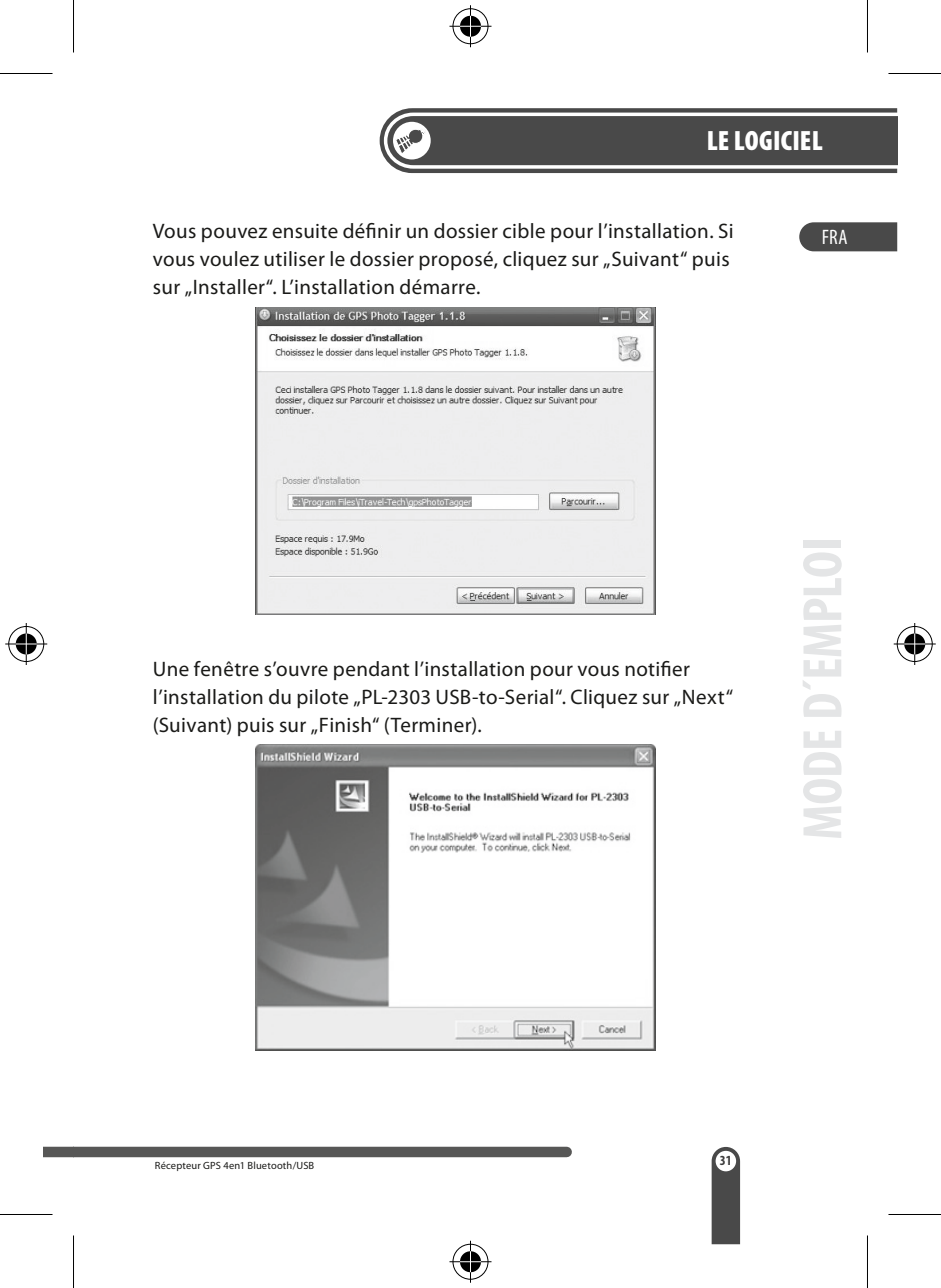
<style>
.page{position:relative;width:941px;height:1288px;background:#fff}
.page>*{position:absolute;margin:0;border:0;box-sizing:border-box;transform-origin:0 0}
.t1{font:700 condensed 56px "Myriad Pro";letter-spacing:-.01em;color:#e4e5e6}
.Überschrift_Ebene_1{font:900 condensed 28px "Myriad Pro";letter-spacing:.005em;color:#fff}
.Fließtext_Ebene_1{font:21px/28px "Myriad Pro";letter-spacing:.015em;color:#1a1a18}
.t2{font:condensed 21px "Myriad Pro";color:#fff}
.t3{font:700 condensed 14px "Myriad Pro";color:#3d3c3c}
.t4{font:10.5px "Myriad Pro";letter-spacing:.015em;color:#1a1a18}
</style>
<div class="page">
<div style="left:44px;top:1147px;width:30px;height:10px;background:#575756"></div>
<div style="left:74px;top:1147px;width:493px;height:10px;background:#575756"></div>
<svg style="left:711px;top:1147px;width:29px;height:97px;background:#676767"></svg>
<svg style="left:380px;top:108px;width:517px;height:65px;background:#646464"></svg>
<svg style="left:799px;top:222px;width:98px;height:29px;background:#515151"></svg>
<img style="left:256px;top:307px;width:399px;height:308px">
<img style="left:256px;top:744px;width:399px;height:306px">
<hr style="left:0;top:73px;width:52px;height:1px;background:#000">
<hr style="left:888px;top:73px;width:53px;height:1px;background:#000">
<hr style="left:0;top:1214px;width:52px;height:1px;background:#000">
<hr style="left:888px;top:1214px;width:53px;height:1px;background:#000">
<hr style="left:73px;top:0;width:1px;height:52px;background:#000">
<hr style="left:73px;top:1235px;width:1px;height:53px;background:#000">
<hr style="left:867px;top:0;width:1px;height:52px;background:#000">
<hr style="left:867px;top:1235px;width:1px;height:53px;background:#000">
<div style="left:451px;top:7px;width:39px;height:39px;border:4px solid #fff;border-radius:50%"></div>
<svg style="left:449px;top:24px;width:42px;height:4px"></svg>
<div style="left:468px;top:5px;width:5px;height:42px;background:#fff"></div>
<div style="left:458px;top:14px;width:25px;height:25px;border:4px solid #fff;border-radius:50%"></div>
<div style="left:452px;top:8px;width:36px;height:36px;border:1px solid #000;border-radius:50%"></div>
<hr style="left:449px;top:26px;width:42px;height:1px;background:#000">
<hr style="left:470px;top:5px;width:1px;height:42px;background:#000">
<svg style="left:460px;top:16px;width:21px;height:21px"></svg>
<div style="left:451px;top:1242px;width:39px;height:39px;border:4px solid #fff;border-radius:50%"></div>
<svg style="left:449px;top:1260px;width:42px;height:4px"></svg>
<div style="left:468px;top:1241px;width:5px;height:42px;background:#fff"></div>
<div style="left:458px;top:1249px;width:25px;height:25px;border:4px solid #fff;border-radius:50%"></div>
<div style="left:452px;top:1244px;width:36px;height:36px;border:1px solid #000;border-radius:50%"></div>
<hr style="left:449px;top:1261px;width:42px;height:1px;background:#000">
<hr style="left:470px;top:1241px;width:1px;height:42px;background:#000">
<svg style="left:460px;top:1251px;width:21px;height:21px"></svg>
<div style="left:7px;top:624px;width:39px;height:40px;border:4px solid #fff;border-radius:50%"></div>
<hr style="left:5px;top:642px;width:42px;height:4px;background:#fff">
<svg style="left:24px;top:623px;width:4px;height:42px"></svg>
<div style="left:14px;top:631px;width:25px;height:26px;border:4px solid #fff;border-radius:50%"></div>
<div style="left:8px;top:626px;width:36px;height:36px;border:1px solid #000;border-radius:50%"></div>
<hr style="left:5px;top:643px;width:42px;height:2px;background:#000">
<hr style="left:26px;top:623px;width:1px;height:42px;background:#000">
<div style="left:16px;top:633px;width:21px;height:21px;background:#000;border-radius:50%"></div>
<hr style="left:16px;top:643px;width:21px;height:2px;background:#fff">
<svg style="left:26px;top:633px;width:1px;height:21px"></svg>
<div style="left:895px;top:624px;width:39px;height:40px;border:4px solid #fff;border-radius:50%"></div>
<svg style="left:895px;top:642px;width:39px;height:4px"></svg>
<svg style="left:912px;top:623px;width:5px;height:42px"></svg>
<div style="left:902px;top:631px;width:25px;height:26px;border:4px solid #fff;border-radius:50%"></div>
<div style="left:897px;top:626px;width:35px;height:36px;border:1px solid #000;border-radius:50%"></div>
<hr style="left:893px;top:643px;width:42px;height:2px;background:#000">
<hr style="left:914px;top:623px;width:1px;height:42px;background:#000">
<div style="left:904px;top:633px;width:21px;height:21px;background:#000;border-radius:50%"></div>
<hr style="left:904px;top:643px;width:21px;height:2px;background:#fff">
<svg style="left:914px;top:633px;width:1px;height:21px"></svg>
<p class="Überschrift_Ebene_1" style="left:706px;top:125px;width:115px">LE LOGICIEL</p>
<p class="Fließtext_Ebene_1" style="left:153px;top:217px;width:582px">Vous pouvez ensuite définir un dossier cible pour l’installation. Si vous voulez utiliser le dossier proposé, cliquez sur „Suivant“ puis sur „Installer“. L’installation démarre.</p>
<p class="t2" style="left:822px;top:224px;width:27px">fra</p>
<p class="Fließtext_Ebene_1" style="left:153px;top:654px;width:582px">Une fenêtre s’ouvre pendant l’installation pour vous notifier l’installation du pilote „PL-2303 USB-to-Serial“. Cliquez sur „Next“ (Suivant) puis sur „Finish“ (Terminer).</p>
<h1 class="t1" style="left:787px;top:840px;width:304px;rotate:-90deg">MODE D´EMPLOI</h1>
<p class="t4" style="left:155px;top:1159px;width:161px">Récepteur GPS 4en1 Bluetooth/USB</p>
<p class="t3" style="left:720px;top:1152px;width:13px">31</p>
</div>
